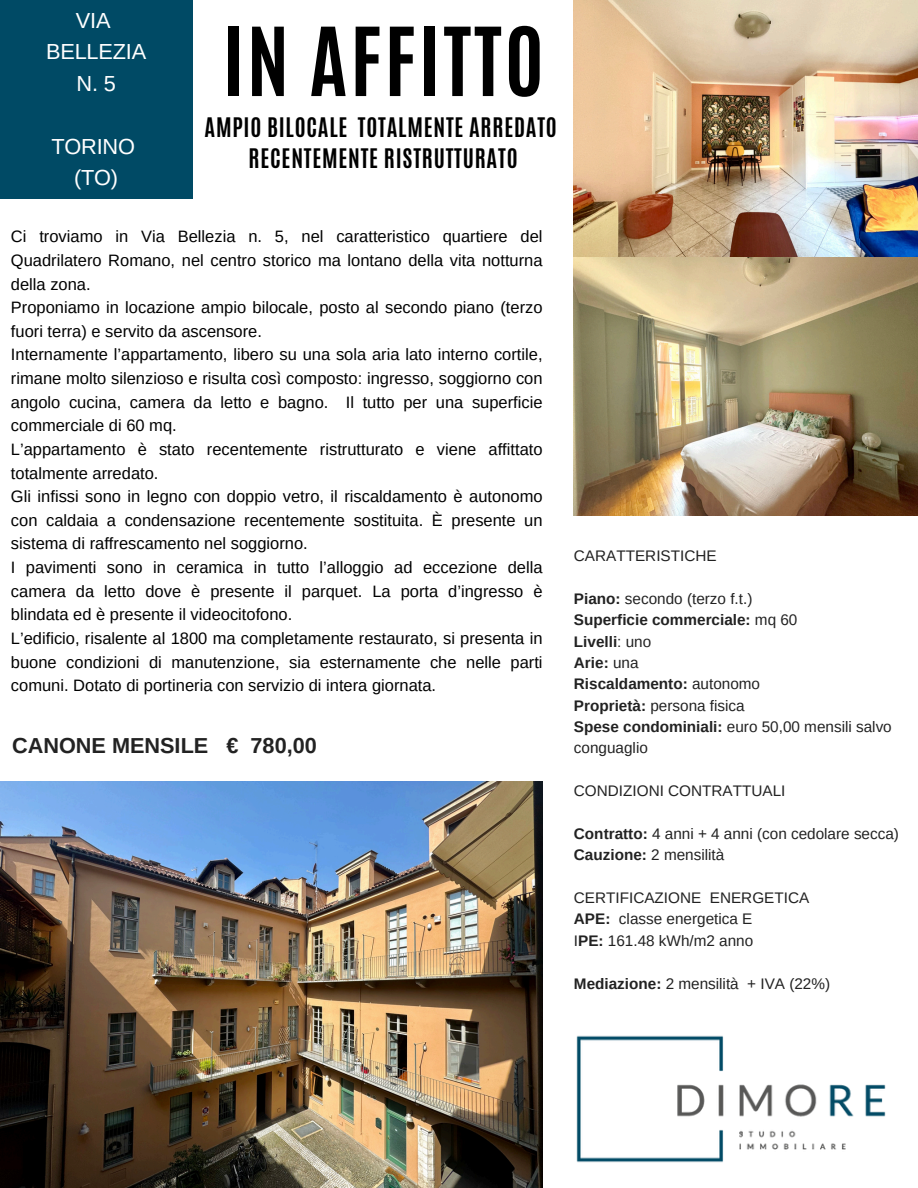
<style>
.page{position:relative;width:918px;height:1188px;background:#fff}
.page>*{position:absolute;margin:0;border:0;box-sizing:border-box;transform-origin:0 0}
.t1{font:700 80.85px "Antonio";letter-spacing:.035em;color:#000}
.t2{font:700 22.5px/31.5px "Antonio";letter-spacing:.035em;color:#000;text-align:center}
.t3{font:21.75px/31.5px "Arimo";letter-spacing:-.01em;color:#fff;text-align:center}
.t4{font:700 21.75px "Arimo";color:#222}
.t5{font:16.5px/23.7px "Arimo";color:#000;text-align:justify}
.t6{font:15.3px/21.3px "Arimo";color:#222}
.t7{font:700 15.3px "Arimo";color:#222}
.s1{font-weight:700}
.s2{font-weight:400}
</style>
<div class="page">
<div style="left:0;top:0;width:192px;height:199px;background:#004a65"></div>
<img style="left:576px;top:1035px;width:310px;height:128px">
<img style="left:0;top:781px;width:542px;height:407px">
<img style="left:574px;top:0;width:344px;height:516px">
<p class="t3" style="left:46px;top:5px;width:102px">VIA<br>BELLEZIA<br>N. 5</p>
<p class="t3" style="left:51px;top:131px;width:85px">TORINO (TO)</p>
<h2 class="t1" style="left:222px;top:4px;width:323px">IN AFFITTO</h2>
<p class="t2" style="left:205px;top:111px;width:354px">AMPIO BILOCALE TOTALMENTE ARREDATO<br>RECENTEMENTE RISTRUTTURATO</p>
<h1 class="t5" style="left:11px;top:225px;width:533px">Ci troviamo in Via Bellezia n. 5, nel caratteristico quartiere del Quadrilatero Romano, nel centro storico ma lontano della vita notturna della zona.</h1>
<h2 class="t5" style="left:11px;top:296px;width:533px">Proponiamo in locazione ampio bilocale, posto al secondo piano (terzo fuori terra) e servito da ascensore.</h2>
<p class="t5" style="left:11px;top:343px;width:533px">Internamente l’appartamento, libero su una sola aria lato interno cortile, rimane molto silenzioso e risulta così composto: ingresso, soggiorno con angolo cucina, camera da letto e bagno. Il tutto per una superficie commerciale di 60 mq.</p>
<p class="t5" style="left:11px;top:437px;width:533px">L’appartamento è stato recentemente ristrutturato e viene affittato totalmente arredato.</p>
<p class="t5" style="left:11px;top:485px;width:533px">Gli infissi sono in legno con doppio vetro, il riscaldamento è autonomo con caldaia a condensazione recentemente sostituita. È presente un sistema di raffrescamento nel soggiorno.</p>
<p class="t5" style="left:11px;top:555px;width:533px">I pavimenti sono in ceramica in tutto l’alloggio ad eccezione della camera da letto dove è presente il parquet. La porta d’ingresso è blindata ed è presente il videocitofono.</p>
<p class="t5" style="left:11px;top:626px;width:533px">L’edificio, risalente al 1800 ma completamente restaurato, si presenta in buone condizioni di manutenzione, sia esternamente che nelle parti comuni. Dotato di portineria con servizio di intera giornata.</p>
<p class="t4" style="left:12px;top:734px;width:306px">CANONE MENSILE € 780,00</p>
<p class="t6" style="left:574px;top:545px;width:144px">CARATTERISTICHE</p>
<p class="t6" style="left:574px;top:588px;width:180px"><span class="s1">Piano:</span> secondo (terzo f.t.)</p>
<p class="t7" style="left:574px;top:611px;width:225px">Superficie commerciale: <span class="s2">mq 60</span></p>
<h4 class="t7" style="left:574px;top:633px;width:79px">Livelli<span class="s2">: uno</span></h4>
<p class="t7" style="left:574px;top:654px;width:66px">Arie: <span class="s2">una</span></p>
<p class="t7" style="left:574px;top:675px;width:188px">Riscaldamento: <span class="s2">autonomo</span></p>
<p class="t6" style="left:574px;top:695px;width:172px"><span class="s1">Proprietà:</span> persona fisica</p>
<p class="t6" style="left:574px;top:716px;width:319px"><span class="s1">Spese condominiali:</span> euro 50,00 mensili salvo conguaglio</p>
<p class="t6" style="left:574px;top:780px;width:213px">CONDIZIONI CONTRATTUALI</p>
<p class="t6" style="left:574px;top:823px;width:327px"><span class="s1">Contratto:</span> 4 anni + 4 anni (con cedolare secca)</p>
<p class="t6" style="left:574px;top:844px;width:152px"><span class="s1">Cauzione:</span> 2 mensilità</p>
<h4 class="t6" style="left:574px;top:887px;width:237px">CERTIFICAZIONE ENERGETICA</h4>
<p class="t6" style="left:574px;top:909px;width:180px"><span class="s1">APE:</span> classe energetica E</p>
<p class="t6" style="left:574px;top:930px;width:181px">I<span class="s1">PE:</span> 161.48 kWh/m2 anno</p>
<p class="t6" style="left:574px;top:973px;width:258px"><span class="s1">Mediazione:</span> 2 mensilità + IVA (22%)</p>
</div>
